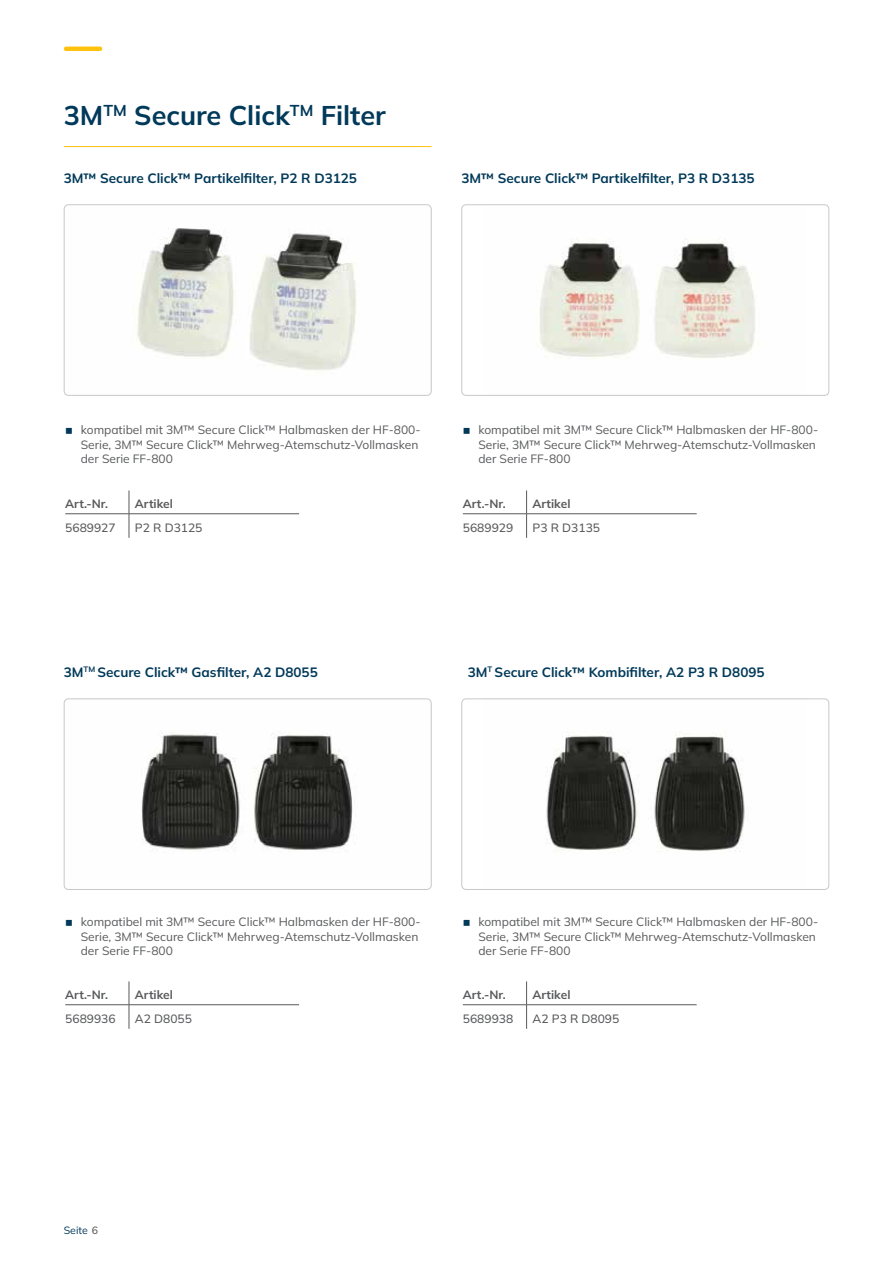
<style>
.page{position:relative;width:893px;height:1263px;background:#fff}
.page>*{position:absolute;margin:0;border:0;box-sizing:border-box;transform-origin:0 0}
.t1{font:700 27px "Mulish";color:#003959}
.t2{font:700 13.5px "Mulish";color:#003959}
.t3{font:12px/14.4px "Mulish";color:#58595b}
.t4{font:500 12px "Mulish";color:#58595b}
.t5{font:700 12px "Mulish";color:#58595b}
.t6{font:10.5px "Mulish";color:#003959}
.s1{font-weight:500;color:#58595b}
</style>
<div class="page">
<hr style="left:66px;top:47px;width:34px;height:4px;background:#ffc20e">
<hr style="left:64px;top:146px;width:368px;height:1px;background:#ffc20e">
<img style="left:137px;top:206px;width:293px;height:188px">
<div style="left:64px;top:204px;width:368px;height:192px;border:1px solid #c7c8ca;border-radius:4px"></div>
<img style="left:539px;top:238px;width:216px;height:121px">
<div style="left:461px;top:204px;width:368px;height:192px;border:1px solid #c7c8ca;border-radius:4px"></div>
<hr style="left:65px;top:513px;width:64px;height:1px;background:#58595b">
<hr style="left:129px;top:513px;width:170px;height:1px;background:#58595b">
<svg style="left:129px;top:490px;width:1px;height:48px"></svg>
<hr style="left:463px;top:513px;width:64px;height:1px;background:#58595b">
<hr style="left:527px;top:513px;width:170px;height:1px;background:#58595b">
<svg style="left:526px;top:490px;width:1px;height:48px"></svg>
<img style="left:141px;top:700px;width:289px;height:150px">
<div style="left:64px;top:698px;width:368px;height:192px;border:1px solid #c7c8ca;border-radius:4px"></div>
<img style="left:546px;top:732px;width:199px;height:121px">
<div style="left:461px;top:698px;width:368px;height:192px;border:1px solid #c7c8ca;border-radius:4px"></div>
<hr style="left:65px;top:1004px;width:64px;height:1px;background:#58595b">
<hr style="left:129px;top:1004px;width:170px;height:1px;background:#58595b">
<svg style="left:129px;top:981px;width:1px;height:48px"></svg>
<hr style="left:463px;top:1004px;width:64px;height:1px;background:#58595b">
<hr style="left:527px;top:1004px;width:170px;height:1px;background:#58595b">
<svg style="left:526px;top:981px;width:1px;height:48px"></svg>
<h1 class="t1" style="left:64px;top:97px;width:324px">3M<sup>TM</sup> Secure Click<sup>TM</sup> Filter</h1>
<p class="t2" style="left:64px;top:169px;width:295px">3M™ Secure Click™ Partikelfilter, P2 R D3125</p>
<p class="t2" style="left:461px;top:169px;width:295px">3M™ Secure Click™ Partikelfilter, P3 R D3135</p>
<p class="t3" style="left:81px;top:422px;width:341px">kompatibel mit 3M™ Secure Click™ Halbmasken der HF-800-<br>Serie, 3M™ Secure Click™ Mehrweg-Atemschutz-Vollmasken der Serie FF-800</p>
<p class="t5" style="left:65px;top:496px;width:44px">Art.-Nr.</p>
<p class="t5" style="left:135px;top:495px;width:39px">Artikel</p>
<p class="t4" style="left:65px;top:519px;width:52px">5689927</p>
<p class="t4" style="left:135px;top:519px;width:69px">P2 R D3125</p>
<p class="t3" style="left:478px;top:422px;width:341px">kompatibel mit 3M™ Secure Click™ Halbmasken der HF-800-<br>Serie, 3M™ Secure Click™ Mehrweg-Atemschutz-Vollmasken der Serie FF-800</p>
<p class="t5" style="left:463px;top:496px;width:44px">Art.-Nr.</p>
<p class="t5" style="left:533px;top:495px;width:39px">Artikel</p>
<p class="t4" style="left:463px;top:519px;width:52px">5689929</p>
<p class="t4" style="left:533px;top:519px;width:69px">P3 R D3135</p>
<p class="t2" style="left:64px;top:663px;width:256px">3M<sup>TM</sup> Secure Click™ Gasfilter, A2 D8055</p>
<p class="t2" style="left:468px;top:663px;width:298px">3M<sup>T</sup> Secure Click™ Kombifilter, A2 P3 R D8095</p>
<p class="t3" style="left:81px;top:915px;width:341px">kompatibel mit 3M™ Secure Click™ Halbmasken der HF-800-<br>Serie, 3M™ Secure Click™ Mehrweg-Atemschutz-Vollmasken der Serie FF-800</p>
<p class="t5" style="left:65px;top:986px;width:44px">Art.-Nr.</p>
<p class="t5" style="left:135px;top:986px;width:39px">Artikel</p>
<p class="t4" style="left:65px;top:1010px;width:52px">5689936</p>
<p class="t4" style="left:135px;top:1010px;width:59px">A2 D8055</p>
<p class="t3" style="left:478px;top:915px;width:341px">kompatibel mit 3M™ Secure Click™ Halbmasken der HF-800-<br>Serie, 3M™ Secure Click™ Mehrweg-Atemschutz-Vollmasken der Serie FF-800</p>
<p class="t5" style="left:463px;top:986px;width:44px">Art.-Nr.</p>
<p class="t5" style="left:533px;top:986px;width:39px">Artikel</p>
<p class="t4" style="left:463px;top:1010px;width:52px">5689938</p>
<p class="t4" style="left:533px;top:1010px;width:88px">A2 P3 R D8095</p>
<p class="t6" style="left:64px;top:1223px;width:36px">Seite <span class="s1">6</span></p>
</div>
